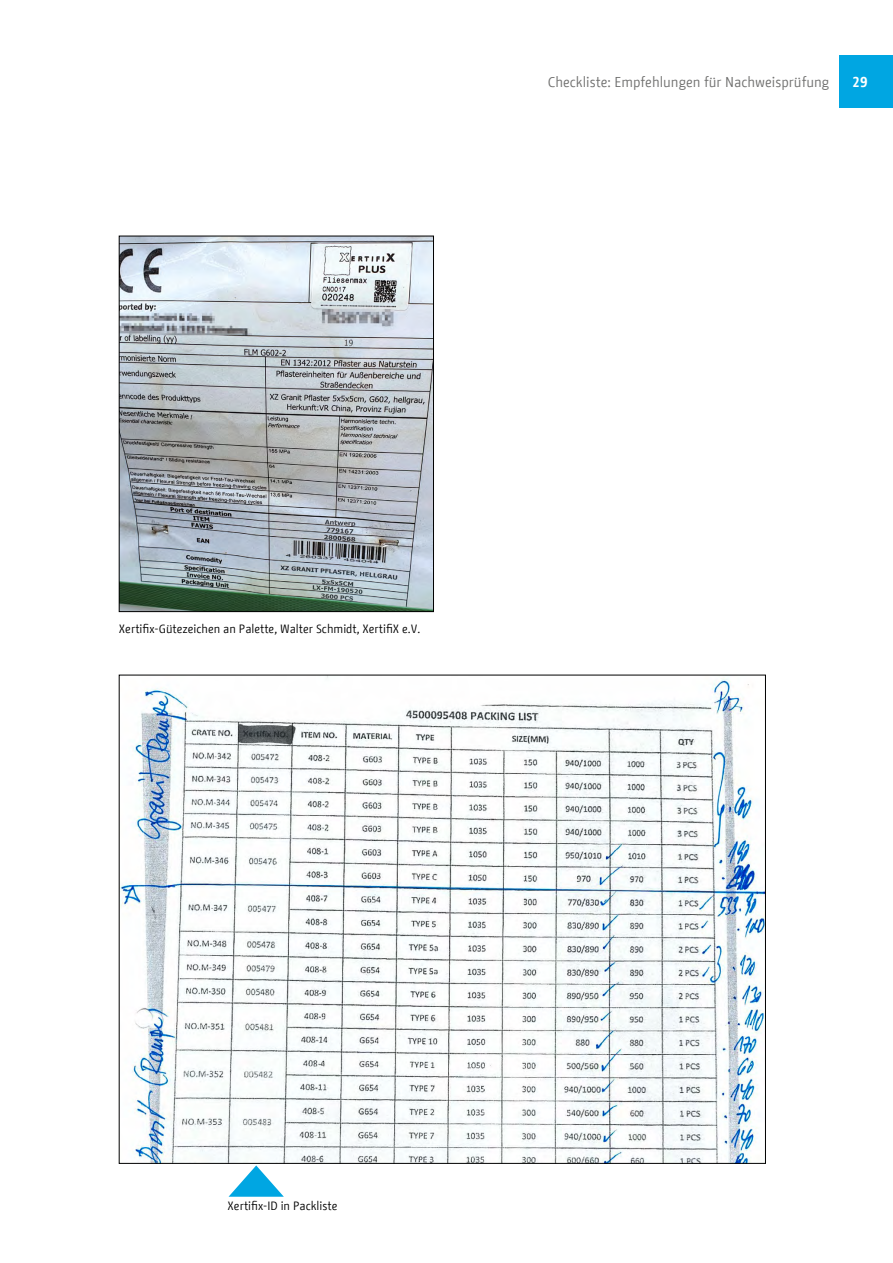
<style>
.page{position:relative;width:893px;height:1263px;background:#fff}
.page>*{position:absolute;margin:0;border:0;box-sizing:border-box;transform-origin:0 0}
.t1{font:14.25px "BMF Change";color:#6f6f6e}
.t2{font:700 14.25px "BMF Change";color:#fff}
.t3{font:12px "BMF Change";color:#000}
</style>
<div class="page">
<div style="left:839px;top:55px;width:54px;height:53px;background:#00a6e2"></div>
<img style="left:121px;top:238px;width:311px;height:372px">
<div style="left:119px;top:236px;width:315px;height:376px;border:1px solid #000"></div>
<img style="left:121px;top:677px;width:643px;height:484px">
<svg style="left:229px;top:1165px;width:55px;height:32px"></svg>
<p class="t1" style="left:548px;top:72px;width:283px">Checkliste: Empfehlungen für Nachweisprüfung</p>
<p class="t2" style="left:853px;top:72px;width:16px">29</p>
<p class="t3" style="left:119px;top:620px;width:303px">Xertifix-Gütezeichen an Palette, Walter Schmidt, XertifiX e.V.</p>
<p class="t3" style="left:228px;top:1198px;width:111px">Xertifix-ID in Packliste</p>
</div>
